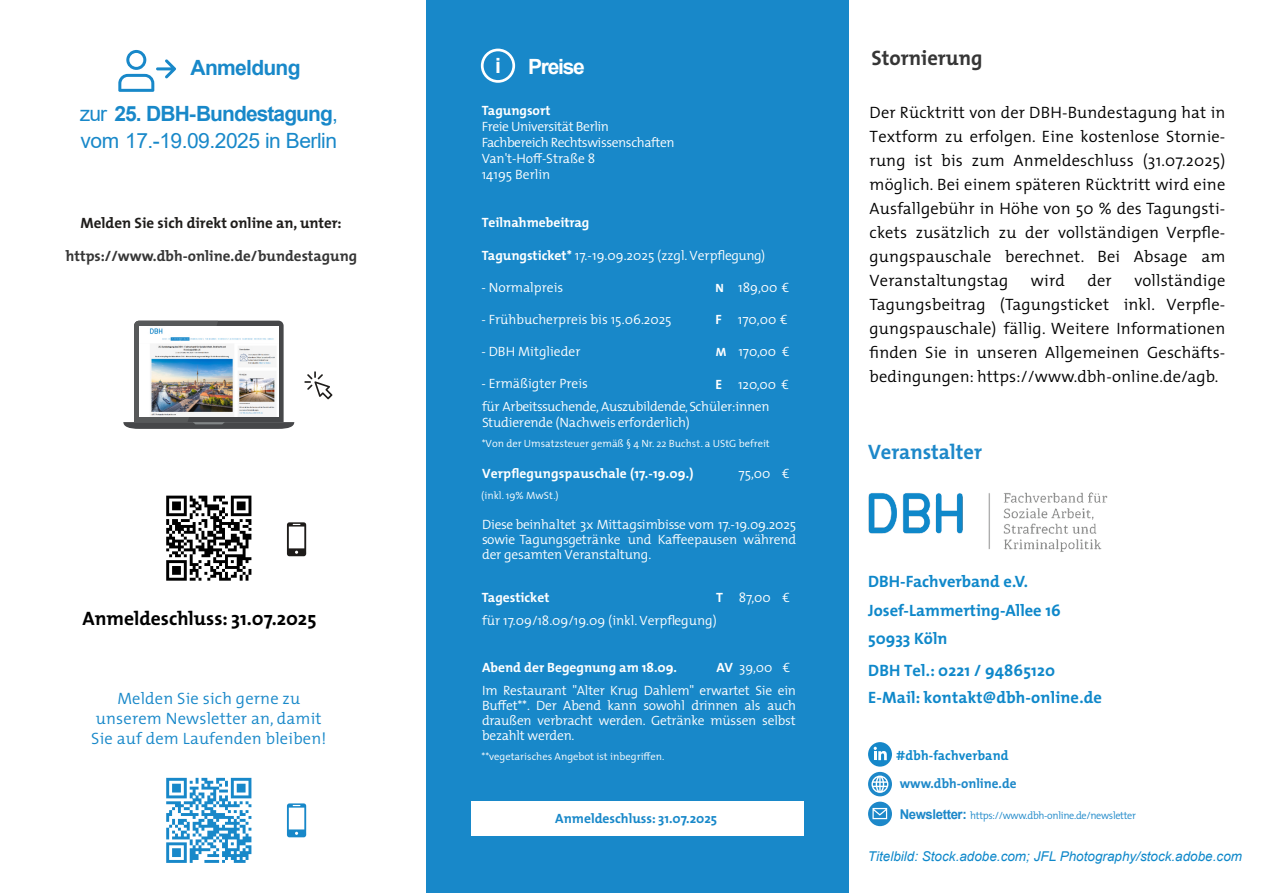
<style>
.page{position:relative;width:1263px;height:893px;background:#fff}
.page>*{position:absolute;margin:0;border:0;box-sizing:border-box;transform-origin:0 0}
.t1{font:700 21px "Arial";letter-spacing:-.045em;color:#1888c9}
.t2{font:21px "Arial";letter-spacing:-.025em;color:#1888c9}
.t3{font:700 21px "The Mix";color:#1d88c9}
.t4{font:700 21px "The Mix";color:#363636}
.t5{font:700 21px "Arial";letter-spacing:-.06em;color:#fff}
.t6{font:700 19.5px "The Mix";color:#000}
.t7{font:300 16.5px "The Mix";letter-spacing:.01em;color:#000}
.t8{font:700 16.5px "The Mix";color:#0f88ca}
.t9{font:300 16.5px "The Mix";letter-spacing:.01em;color:#1888c9}
.t10{font:700 15px "The Mix";color:#363636}
.t11{font:700 15px "The Mix";color:#1e1c1a}
.t12{font:300 13.5px "The Mix";letter-spacing:-.015em;color:#fff}
.t13{font:700 13.5px "The Mix";color:#fff}
.t14{font:italic 13.5px "Arial";color:#0f88ca}
.t15{font:700 13.5px "The Mix";color:#1888c9}
.t16{font:700 13.5px "The Mix";color:#1d88c9}
.t17{font:700 13.5px "The Mix";letter-spacing:.01em;color:#0f88ca}
.t18{font:700 13.5px "Arial";letter-spacing:-.03em;color:#1d88c9}
.t19{font:700 12px "The Mix";color:#fff}
.t20{font:300 10.5px "The Mix";color:#fff}
.t21{font:300 10.5px "The Mix";letter-spacing:-.03em;color:#1d88c9}
.s1{font-weight:400}
.s2{font-weight:700}
</style>
<div class="page">
<div style="left:427px;top:0;width:422px;height:893px;background:#1888c9"></div>
<div style="left:868px;top:742px;width:24px;height:25px;background:#1587c9;border-radius:50%"></div>
<svg style="left:874px;top:747px;width:13px;height:13px"></svg>
<svg style="left:868px;top:802px;width:24px;height:24px"></svg>
<svg style="left:872px;top:808px;width:15px;height:11px"></svg>
<div style="left:868px;top:772px;width:24px;height:24px;background:#1d88c9;border-radius:50%"></div>
<svg style="left:871px;top:776px;width:17px;height:17px"></svg>
<img style="left:868px;top:492px;width:240px;height:60px">
<div style="left:471px;top:801px;width:333px;height:35px;background:#fff"></div>
<div style="left:481px;top:49px;width:34px;height:34px;border:3px solid #fff;border-radius:50%"></div>
<svg style="left:118px;top:50px;width:58px;height:42px"></svg>
<svg style="left:304px;top:371px;width:28px;height:28px"></svg>
<svg style="left:287px;top:522px;width:19px;height:34px"></svg>
<svg style="left:287px;top:803px;width:19px;height:34px"></svg>
<svg style="left:166px;top:496px;width:85px;height:85px"></svg>
<svg style="left:166px;top:778px;width:85px;height:85px"></svg>
<svg style="left:123px;top:321px;width:171px;height:108px"></svg>
<img style="left:139px;top:326px;width:139px;height:90px">
<p class="t1" style="left:191px;top:59px;width:112px">Anmeldung</p>
<p class="t5" style="left:495px;top:58px;width:7px">i</p>
<p class="t5" style="left:528px;top:58px;width:58px">Preise</p>
<p class="t1" style="left:80px;top:105px;width:260px"><span class="s1">zur</span> 25. DBH- Bundestagung<span class="s1">,</span></p>
<p class="t2" style="left:80px;top:132px;width:258px">vom 17.-19.09.2025 in Berlin</p>
<p class="t13" style="left:482px;top:105px;width:70px">Tagungsort</p>
<p class="t12" style="left:482px;top:121px;width:129px">Freie Universität Berlin</p>
<p class="t12" style="left:482px;top:137px;width:194px">Fachbereich Rechtswissenschaften</p>
<p class="t12" style="left:482px;top:153px;width:115px">Van't-Hoff-Straße 8</p>
<p class="t12" style="left:482px;top:169px;width:70px">14195 Berlin</p>
<p class="t13" style="left:482px;top:217px;width:109px">Teilnahmebeitrag</p>
<p class="t12" style="left:482px;top:250px;width:285px"><span class="s2">Tagungsticket*</span> 17.-19.09.2025 (zzgl. Verpflegung)</p>
<p class="t12" style="left:481px;top:282px;width:83px">- Normalpreis</p>
<p class="t19" style="left:716px;top:283px;width:10px">N</p>
<p class="t12" style="left:738px;top:282px;width:53px">189,00 €</p>
<p class="t12" style="left:481px;top:314px;width:192px">- Frühbucherpreis bis 15.06.2025</p>
<p class="t13" style="left:715px;top:314px;width:8px">F</p>
<p class="t12" style="left:738px;top:314px;width:51px">170,00 €</p>
<p class="t12" style="left:481px;top:345px;width:101px">- DBH Mitglieder</p>
<p class="t19" style="left:716px;top:346px;width:12px">M</p>
<p class="t12" style="left:738px;top:345px;width:53px">170,00 €</p>
<p class="t12" style="left:481px;top:377px;width:108px">- Ermäßigter Preis</p>
<p class="t11" style="left:81px;top:217px;width:263px">Melden Sie sich direkt online an, unter:</p>
<p class="t10" style="left:66px;top:250px;width:293px">https://www.dbh-online.de/bundestagung</p>
<p class="t13" style="left:715px;top:379px;width:8px">E</p>
<p class="t12" style="left:738px;top:379px;width:53px">120,00 €</p>
<p class="t12" style="left:482px;top:400px;width:289px">für Arbeitssuchende, Auszubildende, Schüler:innen</p>
<p class="t12" style="left:482px;top:417px;width:209px">Studierende (Nachweis erforderlich)</p>
<p class="t13" style="left:482px;top:468px;width:213px">Verpflegungspauschale (17.-19.09.)</p>
<p class="t12" style="left:482px;top:519px;width:315px">Diese beinhaltet 3x Mittagsimbisse vom 17.-19.09.2025</p>
<p class="t12" style="left:482px;top:534px;width:315px">sowie Tagungsgetränke und Kaffeepausen während</p>
<p class="t12" style="left:482px;top:549px;width:171px">der gesamten Veranstaltung.</p>
<p class="t20" style="left:482px;top:439px;width:290px">*Von der Umsatzsteuer gemäß § 4 Nr. 22 Buchst. a UStG befreit</p>
<p class="t12" style="left:738px;top:468px;width:53px">75,00 €</p>
<p class="t20" style="left:481px;top:491px;width:79px">(inkl. 19% MwSt.)</p>
<p class="t6" style="left:83px;top:610px;width:235px">Anmeldeschluss: 31.07.2025</p>
<p class="t9" style="left:117px;top:692px;width:184px">Melden Sie sich gerne zu</p>
<p class="t9" style="left:96px;top:711px;width:227px">unserem Newsletter an, damit</p>
<p class="t9" style="left:91px;top:731px;width:237px">Sie auf dem Laufenden bleiben!</p>
<p class="t13" style="left:482px;top:592px;width:69px">Tagesticket</p>
<p class="t13" style="left:716px;top:592px;width:8px">T</p>
<p class="t12" style="left:739px;top:592px;width:53px">87,00 €</p>
<p class="t12" style="left:482px;top:615px;width:236px">für 17.09/18.09/19.09 (inkl. Verpflegung)</p>
<p class="t13" style="left:482px;top:662px;width:196px">Abend der Begegnung am 18.09.</p>
<p class="t13" style="left:717px;top:662px;width:18px">AV</p>
<p class="t12" style="left:739px;top:662px;width:53px">39,00 €</p>
<p class="t12" style="left:482px;top:684px;width:315px">Im Restaurant "Alter Krug Dahlem" erwartet Sie ein</p>
<p class="t12" style="left:482px;top:699px;width:315px">Buffet**. Der Abend kann sowohl drinnen als auch</p>
<p class="t12" style="left:482px;top:714px;width:315px">draußen verbracht werden. Getränke müssen selbst</p>
<p class="t12" style="left:482px;top:729px;width:94px">bezahlt werden.</p>
<p class="t20" style="left:481px;top:752px;width:184px">**vegetarisches Angebot ist inbegriffen.</p>
<p class="t15" style="left:555px;top:812px;width:163px">Anmeldeschluss: 31.07.2025</p>
<p class="t4" style="left:871px;top:49px;width:112px">Stornierung</p>
<p class="t7" style="left:870px;top:105px;width:357px">Der Rücktritt von der DBH-Bundestagung hat in</p>
<p class="t7" style="left:870px;top:129px;width:357px">Textform zu erfolgen. Eine kostenlose Stornie-</p>
<p class="t7" style="left:870px;top:153px;width:357px">rung ist bis zum Anmeldeschluss (31.07.2025)</p>
<p class="t7" style="left:870px;top:177px;width:357px">möglich. Bei einem späteren Rücktritt wird eine</p>
<p class="t7" style="left:870px;top:201px;width:357px">Ausfallgebühr in Höhe von 50 % des Tagungsti-</p>
<p class="t7" style="left:870px;top:225px;width:357px">ckets zusätzlich zu der vollständigen Verpfle-</p>
<p class="t7" style="left:870px;top:249px;width:357px">gungspauschale berechnet. Bei Absage am</p>
<p class="t7" style="left:870px;top:273px;width:140px">Veranstaltungstag</p>
<p class="t7" style="left:1031px;top:273px;width:35px">wird</p>
<p class="t7" style="left:1087px;top:273px;width:26px">der</p>
<p class="t7" style="left:1134px;top:273px;width:92px">vollständige</p>
<p class="t7" style="left:870px;top:297px;width:357px">Tagungsbeitrag (Tagungsticket inkl. Verpfle-</p>
<p class="t7" style="left:870px;top:321px;width:357px">gungspauschale) fällig. Weitere Informationen</p>
<p class="t7" style="left:870px;top:345px;width:357px">finden Sie in unseren Allgemeinen Geschäfts-</p>
<p class="t7" style="left:870px;top:369px;width:350px">bedingungen: https://www.dbh-online.de/agb.</p>
<p class="t3" style="left:868px;top:443px;width:115px">Veranstalter</p>
<p class="t8" style="left:868px;top:575px;width:161px">DBH-Fachverband e.V.</p>
<p class="t8" style="left:868px;top:603px;width:194px">Josef-Lammerting-Allee 16</p>
<p class="t8" style="left:868px;top:632px;width:81px">50933 Köln</p>
<p class="t8" style="left:868px;top:663px;width:188px">DBH Tel.: 0221 / 94865120</p>
<p class="t8" style="left:868px;top:690px;width:235px">E-Mail: kontakt@dbh-online.de</p>
<p class="t17" style="left:896px;top:750px;width:114px">#dbh-fachverband</p>
<p class="t16" style="left:900px;top:778px;width:118px">www.dbh-online.de</p>
<p class="t18" style="left:900px;top:809px;width:69px">Newsletter:</p>
<p class="t21" style="left:970px;top:811px;width:167px">https://www.dbh-online.de/newsletter</p>
<p class="t14" style="left:868px;top:851px;width:376px">Titelbild: Stock.adobe.com; JFL Photography/stock.adobe.com</p>
</div>
